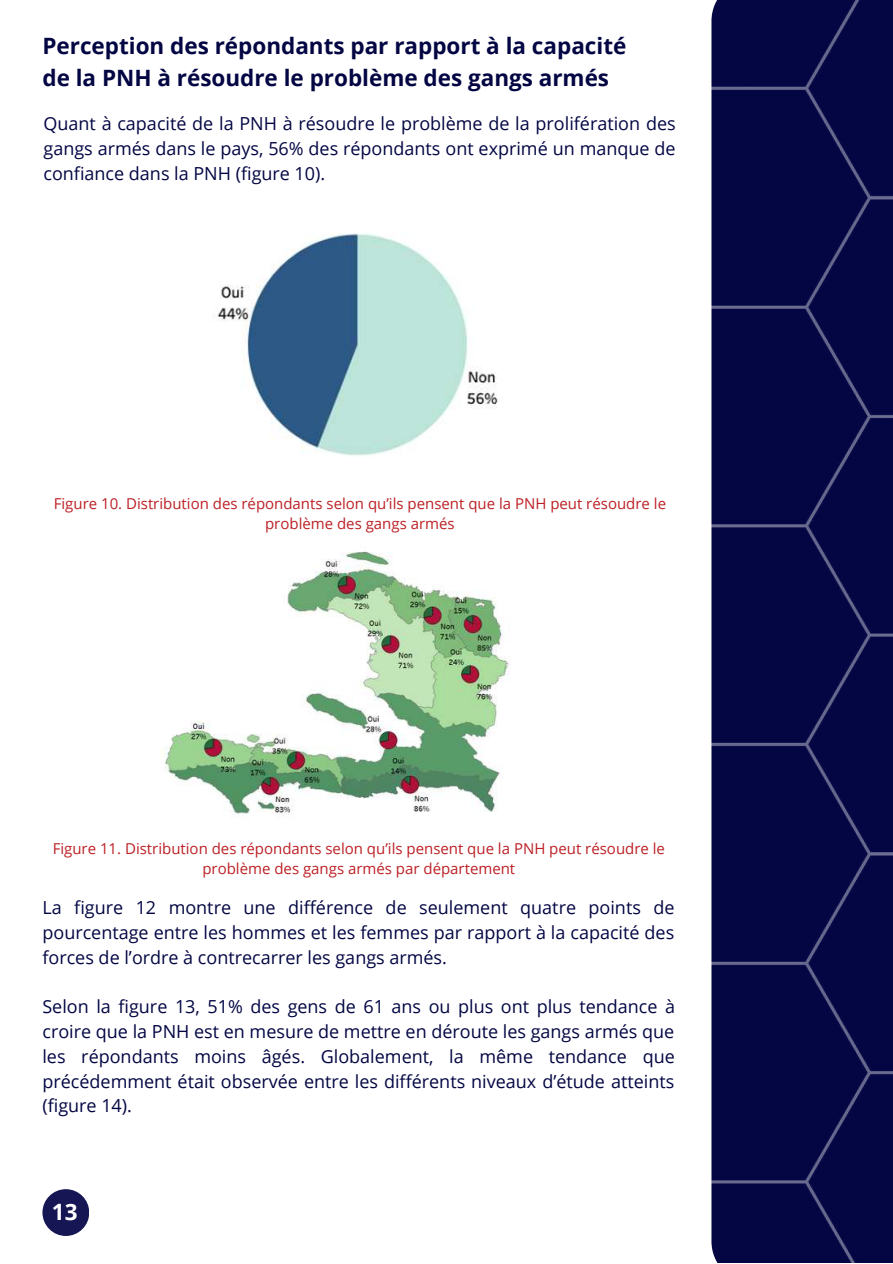
<style>
.page{position:relative;width:893px;height:1264px;background:#fff}
.page>*{position:absolute;margin:0;border:0;box-sizing:border-box;transform-origin:0 0}
.t1{font:700 22.5px/31.5px "Open Sans";color:#030643}
.t2{font:700 22.5px "Open Sans";color:#fff}
.t3{font:18px/24.8px "Open Sans";color:#030643;text-align:justify}
.t4{font:15px/20.2px "Open Sans";color:#bc2025;text-align:center}
</style>
<div class="page">
<div style="left:711px;top:0;width:181px;height:1262px;background:#030643"></div>
<div style="left:42px;top:1189px;width:47px;height:46px;background:#151653;border-radius:50%"></div>
<img style="left:213px;top:233px;width:285px;height:224px">
<img style="left:162px;top:551px;width:348px;height:265px">
<p class="t1" style="left:42px;top:30px;width:585px">Perception des répondants par rapport à la capacité de la PNH à résoudre le problème des gangs armés</p>
<p class="t3" style="left:43px;top:111px;width:633px">Quant à capacité de la PNH à résoudre le problème de la prolifération des gangs armés dans le pays, 56% des répondants ont exprimé un manque de confiance dans la PNH (figure 10).</p>
<p class="t4" style="left:54px;top:492px;width:613px">Figure 10. Distribution des répondants selon qu’ils pensent que la PNH peut résoudre le problème des gangs armés</p>
<p class="t4" style="left:53px;top:837px;width:613px">Figure 11. Distribution des répondants selon qu’ils pensent que la PNH peut résoudre le problème des gangs armés par département</p>
<p class="t3" style="left:42px;top:895px;width:633px">La figure 12 montre une différence de seulement quatre points de pourcentage entre les hommes et les femmes par rapport à la capacité des forces de l’ordre à contrecarrer les gangs armés.</p>
<p class="t3" style="left:42px;top:994px;width:634px">Selon la figure 13, 51% des gens de 61 ans ou plus ont plus tendance à croire que la PNH est en mesure de mettre en déroute les gangs armés que les répondants moins âgés. Globalement, la même tendance que précédemment était observée entre les différents niveaux d’étude atteints (figure 14).</p>
<p class="t2" style="left:52px;top:1196px;width:27px">13</p>
</div>
